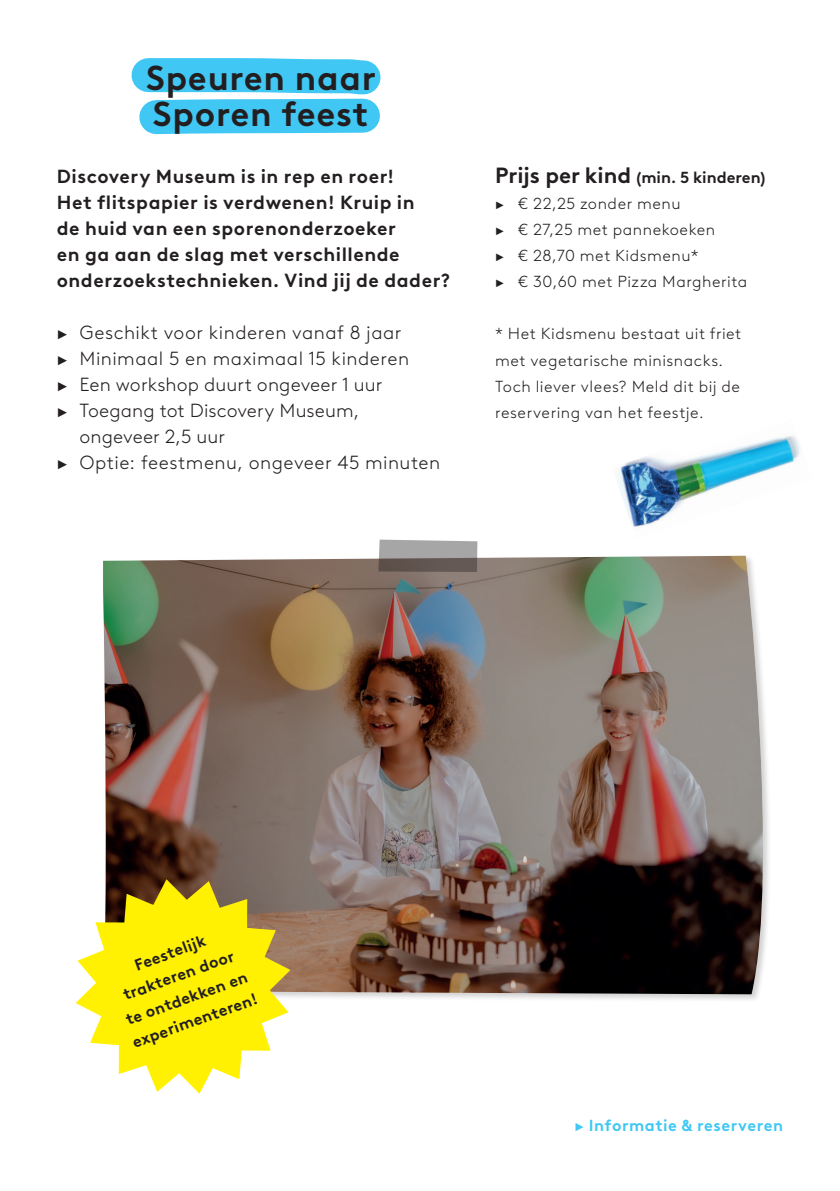
<style>
.page{position:relative;width:840px;height:1191px;background:#fff}
.page>*{position:absolute;margin:0;border:0;box-sizing:border-box;transform-origin:0 0}
.t1{font:700 34.6px/36px "Brown LL";letter-spacing:.02em;color:#231f20}
.t2{font:300 19px "Brown LL";letter-spacing:.02em;color:#231f20}
.t3{font:700 19px/26px "Brown LL";letter-spacing:.03em;color:#231f20}
.t4{font:300 16px/26px "Brown LL";letter-spacing:.035em;color:#231f20}
.t5{font:700 16px/24px "Brown LL";color:#231f20;text-align:center}
.t6{font:700 16px "Brown LL";letter-spacing:.035em;color:#40c7f4}
.s1{font-weight:700;font-size:22px}
.s2{font-weight:700}
</style>
<div class="page">
<svg style="left:131px;top:58px;width:250px;height:77px;background:#5ed0f5"></svg>
<img style="left:103px;top:556px;width:661px;height:438px">
<svg style="left:378px;top:539px;width:99px;height:33px;background:#8e8987"></svg>
<svg style="left:76px;top:879px;width:214px;height:214px;fill:#fff101"></svg>
<img style="left:617px;top:436px;width:183px;height:91px">
<h1 class="t1" style="left:146px;top:56px;width:231px">Speuren naar<br>Sporen feest</h1>
<p class="t3" style="left:57px;top:162px;width:395px">Discovery Museum is in rep en roer!<br>Het flitspapier is verdwenen! Kruip in<br>de huid van een sporenonderzoeker<br>en ga aan de slag met verschillende onderzoekstechnieken. Vind jij de dader?</p>
<p class="t2" style="left:57px;top:319px;width:346px">► Geschikt voor kinderen vanaf 8 jaar</p>
<p class="t2" style="left:57px;top:345px;width:354px">► Minimaal 5 en maximaal 15 kinderen</p>
<p class="t2" style="left:57px;top:371px;width:327px">► Een workshop duurt ongeveer 1 uur</p>
<p class="t2" style="left:57px;top:397px;width:304px">► Toegang tot Discovery Museum,</p>
<p class="t2" style="left:79px;top:423px;width:147px">ongeveer 2,5 uur</p>
<p class="t2" style="left:57px;top:449px;width:384px">► Optie: feestmenu, ongeveer 45 minuten</p>
<p class="t4" style="left:495px;top:164px;width:271px"><span class="s1">Prijs per kind</span> <span class="s2">(min. 5 kinderen) </span>► € 22,25 zonder menu<br>► € 27,25 met pannekoeken<br>► € 28,70 met Kidsmenu*<br>► € 30,60 met Pizza Margherita</p>
<p class="t4" style="left:495px;top:320px;width:247px">* Het Kidsmenu bestaat uit friet met vegetarische minisnacks.<br>Toch liever vlees? Meld dit bij de reservering van het feestje.</p>
<p class="t5" style="left:103px;top:962px;width:133px;rotate:-20deg">Feestelijk trakteren door te ontdekken en experimenteren!</p>
<p class="t6" style="left:575px;top:1113px;width:209px">► Informatie &amp; reserveren</p>
</div>
